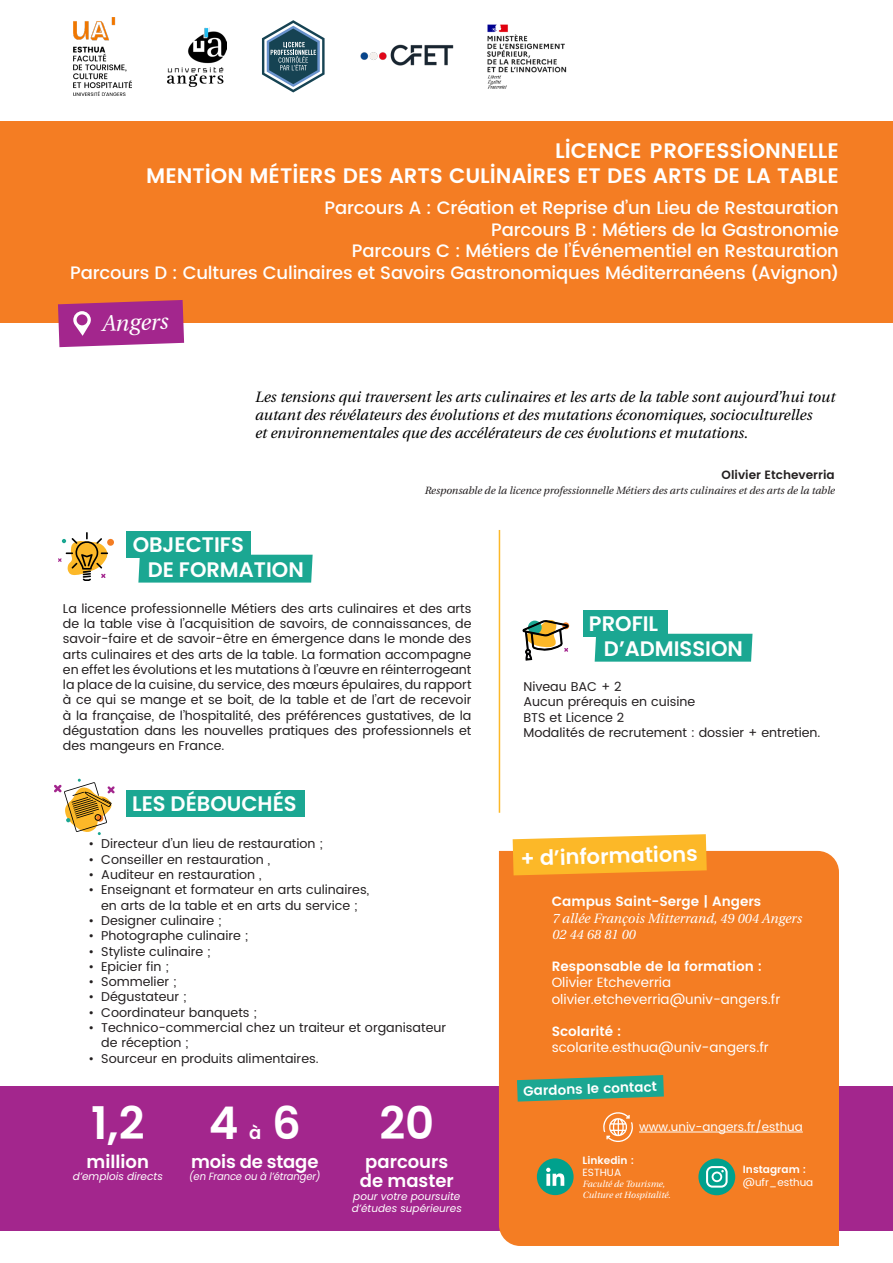
<style>
.page{position:relative;width:893px;height:1263px;background:#fff}
.page>*{position:absolute;margin:0;border:0;box-sizing:border-box;transform-origin:0 0}
.t1{font:600 45px "Poppins";color:#fff}
.t2{font:italic 22.5px "UA Poppins Texte";color:#fff}
.t3{font:600 21px "UA Poppins Titre";color:#fff}
.t4{font:600 21px "Poppins";color:#fff}
.t5{font:500 18px "UA Poppins Texte";letter-spacing:-.01em;color:#fff}
.t6{font:600 18px "Poppins";color:#fff}
.t7{font:italic 15px/18px "UA Poppins Texte";color:#000001}
.t8{font:13.5px "UA Poppins Texte";color:#fff}
.t9{font:600 13.5px "UA Poppins Texte";color:#fff}
.t10{font:italic 13.5px "UA Poppins Texte";color:#fff}
.t11{font:12.75px/15.3px "UA Poppins Texte";color:#231f20;text-align:justify}
.t12{font:12px "UA Poppins Texte";color:#fff}
.t13{font:600 12px "UA Poppins Texte";color:#231f20}
.t14{font:italic 10.5px "UA Poppins Texte";color:#231f20}
.t15{font:italic 10.5px "Poppins";color:#fff}
.t16{font:italic 10.5px "Poppins";color:#fff;scale:.95 1}
.t17{font:600 10.5px "UA Poppins Texte";color:#fff}
.t18{font:10.5px "UA Poppins Texte";color:#fff}
.t19{font:italic 9px/10.8px "UA Poppins Texte";color:#fff}
</style>
<div class="page">
<img style="left:73px;top:17px;width:59px;height:79px">
<img style="left:167px;top:28px;width:59px;height:58px">
<svg style="left:262px;top:20px;width:63px;height:72px"></svg>
<img style="left:360px;top:44px;width:94px;height:22px">
<img style="left:487px;top:24px;width:80px;height:65px">
<div style="left:0;top:1086px;width:893px;height:145px;background:#a3268d"></div>
<div style="left:499px;top:851px;width:340px;height:395px;background:#f47d23"></div>
<div style="left:0;top:121px;width:893px;height:202px;background:#f47d23"></div>
<svg style="left:58px;top:300px;width:126px;height:47px;background:#ae3b90"></svg>
<svg style="left:513px;top:834px;width:194px;height:41px;background:#fbb936"></svg>
<div style="left:537px;top:1158px;width:37px;height:37px;background:#00a18d;border-radius:50%"></div>
<svg style="left:546px;top:1168px;width:18px;height:18px"></svg>
<div style="left:698px;top:1158px;width:37px;height:37px;background:#00a18d;border-radius:50%"></div>
<svg style="left:706px;top:1166px;width:22px;height:21px"></svg>
<svg style="left:517px;top:1075px;width:147px;height:26px;background:#419f7e"></svg>
<svg style="left:603px;top:1111px;width:30px;height:31px"></svg>
<hr style="left:639px;top:1132px;width:164px;height:1px;background:#fff">
<div style="left:126px;top:532px;width:125px;height:26px;background:#1ba792"></div>
<div style="left:138px;top:555px;width:175px;height:28px;background:#1ba792"></div>
<div style="left:107px;top:539px;width:7px;height:7px;background:#f47d23;border-radius:50%"></div>
<svg style="left:58px;top:532px;width:50px;height:49px"></svg>
<hr style="left:499px;top:530px;width:1px;height:283px;background:#fcb828">
<svg style="left:54px;top:779px;width:61px;height:56px"></svg>
<div style="left:126px;top:791px;width:178px;height:26px;background:#1ba792"></div>
<div style="left:583px;top:611px;width:84px;height:26px;background:#1ba792"></div>
<div style="left:595px;top:634px;width:157px;height:28px;background:#1ba792"></div>
<svg style="left:523px;top:620px;width:45px;height:41px"></svg>
<p class="t3" style="left:555px;top:136px;width:285px">LICENCE PROFESSIONNELLE</p>
<p class="t3" style="left:146px;top:161px;width:694px">MENTION MÉTIERS DES ARTS CULINAIRES ET DES ARTS DE LA TABLE</p>
<p class="t5" style="left:325px;top:194px;width:516px">Parcours A : Création et Reprise d’un Lieu de Restauration</p>
<p class="t5" style="left:491px;top:216px;width:349px">Parcours B : Métiers de la Gastronomie</p>
<p class="t5" style="left:352px;top:238px;width:488px">Parcours C : Métiers de l’Événementiel en Restauration</p>
<p class="t5" style="left:70px;top:259px;width:770px">Parcours D : Cultures Culinaires et Savoirs Gastronomiques Méditerranéens (Avignon)</p>
<p class="t2" style="left:100px;top:306px;width:68px;rotate:-2deg">Angers</p>
<p class="t7" style="left:255px;top:387px;width:581px">Les tensions qui traversent les arts culinaires et les arts de la table sont aujourd’hui tout autant des révélateurs des évolutions et des mutations économiques, socioculturelles</p>
<p class="t7" style="left:255px;top:423px;width:494px">et environnementales que des accélérateurs de ces évolutions et mutations.</p>
<p class="t13" style="left:722px;top:466px;width:115px">Olivier Etcheverria</p>
<p class="t14" style="left:424px;top:482px;width:412px">Responsable de la licence professionnelle Métiers des arts culinaires et des arts de la table</p>
<p class="t4" style="left:133px;top:532px;width:113px">OBJECTIFS</p>
<p class="t4" style="left:148px;top:558px;width:158px">DE FORMATION</p>
<p class="t11" style="left:63px;top:601px;width:410px">La licence professionnelle Métiers des arts culinaires et des arts de la table vise à l’acquisition de savoirs, de connaissances, de savoir-faire et de savoir-être en émergence dans le monde des arts culinaires et des arts de la table. La formation accompagne en effet les évolutions et les mutations à l’œuvre en réinterrogeant la place de la cuisine, du service, des mœurs épulaires, du rapport à ce qui se mange et se boit, de la table et de l’art de recevoir à la française, de l’hospitalité, des préférences gustatives, de la dégustation dans les nouvelles pratiques des professionnels et des mangeurs en France.</p>
<p class="t4" style="left:132px;top:791px;width:166px">LES DÉBOUCHÉS</p>
<p class="t11" style="left:88px;top:837px;width:236px">• Directeur d’un lieu de restauration ;</p>
<p class="t11" style="left:88px;top:852px;width:183px">• Conseiller en restauration ,</p>
<p class="t11" style="left:88px;top:867px;width:175px">• Auditeur en restauration ,</p>
<p class="t11" style="left:88px;top:883px;width:282px">• Enseignant et formateur en arts culinaires,</p>
<p class="t11" style="left:101px;top:898px;width:258px">en arts de la table et en arts du service ;</p>
<p class="t11" style="left:88px;top:913px;width:135px">• Designer culinaire ;</p>
<p class="t11" style="left:88px;top:928px;width:161px">• Photographe culinaire ;</p>
<p class="t11" style="left:88px;top:944px;width:124px">• Styliste culinaire ;</p>
<p class="t11" style="left:88px;top:959px;width:82px">• Epicier fin ;</p>
<p class="t11" style="left:88px;top:974px;width:90px">• Sommelier ;</p>
<p class="t11" style="left:88px;top:990px;width:100px">• Dégustateur ;</p>
<p class="t11" style="left:88px;top:1005px;width:170px">• Coordinateur banquets ;</p>
<p class="t11" style="left:88px;top:1020px;width:359px">• Technico-commercial chez un traiteur et organisateur</p>
<p class="t11" style="left:101px;top:1036px;width:89px">de réception ;</p>
<p class="t11" style="left:88px;top:1051px;width:232px">• Sourceur en produits alimentaires.</p>
<p class="t1" style="left:91px;top:1097px;width:55px">1,2</p>
<p class="t6" style="left:87px;top:1151px;width:64px">million</p>
<p class="t15" style="left:73px;top:1170px;width:92px">d’emplois directs</p>
<p class="t1" style="left:272px;top:1097px;width:30px">6</p>
<p class="t6" style="left:191px;top:1151px;width:129px">mois de stage</p>
<p class="t16" style="left:189px;top:1170px;width:140px">(en France ou à l’étranger)</p>
<p class="t1" style="left:209px;top:1097px;width:31px">4</p>
<p class="t6" style="left:249px;top:1122px;width:14px">à</p>
<p class="t1" style="left:379px;top:1097px;width:56px">20</p>
<p class="t6" style="left:365px;top:1151px;width:84px">parcours</p>
<p class="t6" style="left:360px;top:1170px;width:95px">de master</p>
<p class="t15" style="left:353px;top:1190px;width:109px">pour votre poursuite</p>
<p class="t15" style="left:352px;top:1202px;width:112px">d’études supérieures</p>
<p class="t4" style="left:589px;top:611px;width:71px">PROFIL</p>
<p class="t4" style="left:604px;top:637px;width:140px">D’ADMISSION</p>
<p class="t11" style="left:523px;top:679px;width:100px">Niveau BAC + 2</p>
<p class="t11" style="left:523px;top:694px;width:173px">Aucun prérequis en cuisine</p>
<p class="t11" style="left:523px;top:710px;width:102px">BTS et Licence 2</p>
<p class="t11" style="left:523px;top:725px;width:298px">Modalités de recrutement : dossier + entretien.</p>
<p class="t4" style="left:520px;top:847px;width:178px;rotate:-2deg">+ d’informations</p>
<p class="t9" style="left:552px;top:891px;width:211px">Campus Saint-Serge | Angers</p>
<p class="t10" style="left:552px;top:907px;width:251px">7 allée François Mitterrand, 49 004 Angers</p>
<p class="t10" style="left:552px;top:924px;width:85px">02 44 68 81 00</p>
<p class="t9" style="left:552px;top:956px;width:212px">Responsable de la formation :</p>
<p class="t8" style="left:552px;top:973px;width:121px">Olivier Etcheverria</p>
<p class="t8" style="left:552px;top:989px;width:230px">olivier.etcheverria@univ-angers.fr</p>
<p class="t9" style="left:552px;top:1021px;width:71px">Scolarité :</p>
<p class="t8" style="left:552px;top:1038px;width:219px">scolarite.esthua@univ-angers.fr</p>
<p class="t9" style="left:523px;top:1081px;width:135px;rotate:-2deg">Gardons le contact</p>
<p class="t12" style="left:639px;top:1118px;width:165px">www.univ-angers.fr/esthua</p>
<p class="t17" style="left:583px;top:1152px;width:53px">Linkedin :</p>
<p class="t18" style="left:583px;top:1165px;width:40px">ESTHUA</p>
<p class="t19" style="left:583px;top:1178px;width:90px">Faculté de Tourisme,<br>Culture et Hospitalité.</p>
<p class="t17" style="left:743px;top:1162px;width:65px">Instagram :</p>
<p class="t18" style="left:743px;top:1174px;width:72px">@ufr_esthua</p>
</div>
